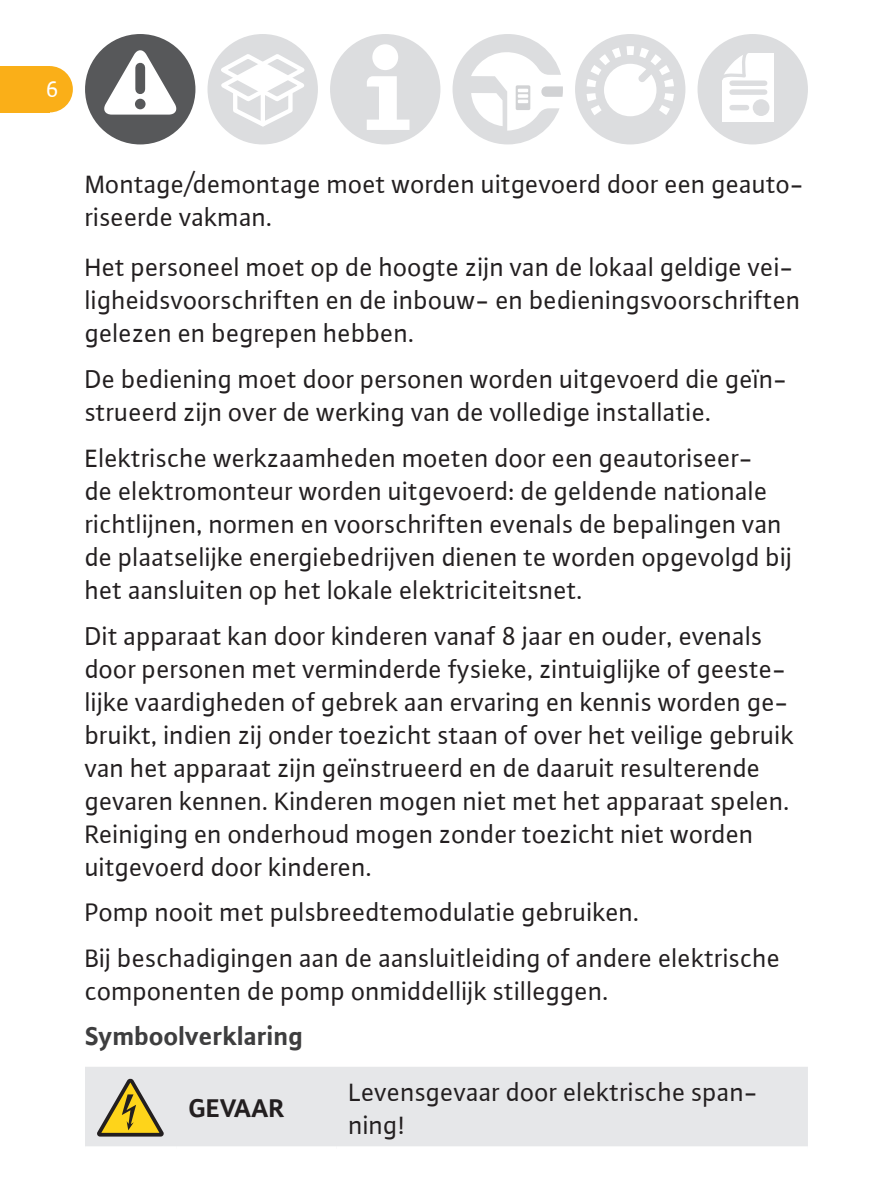
<style>
.page{position:relative;width:893px;height:1191px;background:#fff}
.page>*{position:absolute;margin:0;border:0;box-sizing:border-box;transform-origin:0 0}
.t1{font:27px/33px "WILO Plus Global";color:#231f20}
.t2{font:700 27px "WILO Plus Global";color:#3e3e3f}
.t3{font:700 27px "WILO Plus Global";color:#231f20}
.t4{font:24px "WILO Plus Global";color:#fff}
</style>
<div class="page">
<div style="left:207px;top:34px;width:111px;height:110px;background:#dcdddf;border-radius:50%"></div>
<svg style="left:214px;top:51px;width:97px;height:78px"></svg>
<div style="left:330px;top:34px;width:110px;height:110px;background:#dcdddf;border-radius:50%"></div>
<div style="left:372px;top:44px;width:26px;height:26px;background:#fff;border-radius:50%"></div>
<svg style="left:367px;top:76px;width:42px;height:54px"></svg>
<svg style="left:453px;top:34px;width:110px;height:110px"></svg>
<div style="left:575px;top:34px;width:110px;height:110px;background:#dcdddf;border-radius:50%"></div>
<svg style="left:586px;top:46px;width:88px;height:70px"></svg>
<div style="left:697px;top:34px;width:111px;height:110px;background:#dcdddf;border-radius:50%"></div>
<div style="left:722px;top:53px;width:52px;height:68px;background:#fff"></div>
<svg style="left:717px;top:42px;width:31px;height:40px"></svg>
<div style="left:753px;top:99px;width:16px;height:17px;background:#dcdddf;border-radius:50%"></div>
<div style="left:732px;top:89px;width:33px;height:6px;background:#dcdddf"></div>
<div style="left:732px;top:80px;width:33px;height:6px;background:#dcdddf"></div>
<div style="left:732px;top:105px;width:15px;height:5px;background:#dcdddf"></div>
<div style="left:27px;top:66px;width:46px;height:46px;background:#faaf18;border-radius:50%"></div>
<div style="left:0;top:66px;width:50px;height:46px;background:#faaf18"></div>
<div style="left:85px;top:34px;width:110px;height:110px;background:#57585a;border-radius:50%"></div>
<svg style="left:102px;top:49px;width:75px;height:66px"></svg>
<div style="left:135px;top:68px;width:10px;height:21px;background:#57585a"></div>
<div style="left:135px;top:99px;width:11px;height:10px;background:#57585a;border-radius:50%"></div>
<div style="left:85px;top:1067px;width:723px;height:79px;background:#e6e7e9"></div>
<svg style="left:97px;top:1078px;width:67px;height:58px;background:#c3b578"></svg>
<p class="t4" style="left:46px;top:74px;width:14px">6</p>
<p class="t1" style="left:85px;top:167px;width:721px">Montage/demontage moet worden uitgevoerd door een geauto&shy;riseerde vakman.</p>
<p class="t1" style="left:85px;top:250px;width:717px">Het personeel moet op de hoogte zijn van de lokaal geldige vei&shy;ligheidsvoorschriften en de inbouw- en bedieningsvoorschriften gelezen en begrepen hebben.</p>
<p class="t1" style="left:85px;top:362px;width:704px">De bediening moet door personen worden uitgevoerd die geïn&shy;strueerd zijn over de werking van de volledige installatie.</p>
<p class="t1" style="left:85px;top:441px;width:709px">Elektrische werkzaamheden moeten door een geautoriseer-<br>de elektromonteur worden uitgevoerd: de geldende nationale richtlijnen, normen en voorschriften evenals de bepalingen van de plaatselijke energiebedrijven dienen te worden opgevolgd bij het aansluiten op het lokale elektriciteitsnet.</p>
<p class="t1" style="left:85px;top:619px;width:711px">Dit apparaat kan door kinderen vanaf 8 jaar en ouder, evenals door personen met verminderde fysieke, zintuiglijke of geeste&shy;lijke vaardigheden of gebrek aan ervaring en kennis worden ge&shy;bruikt, indien zij onder toezicht staan of over het veilige gebruik van het apparaat zijn geïnstrueerd en de daaruit resulterende gevaren kennen. Kinderen mogen niet met het apparaat spelen.<br>Reiniging en onderhoud mogen zonder toezicht niet worden uitgevoerd door kinderen.</p>
<p class="t1" style="left:85px;top:889px;width:697px;line-height:45.9px">Pomp nooit met pulsbreedtemodulatie gebruiken.<br>Bij beschadigingen aan de aansluitleiding of andere elektrische</p>
<p class="t1" style="left:85px;top:974px;width:525px">componenten de pomp onmiddellijk stilleggen.</p>
<p class="t2" style="left:85px;top:1020px;width:219px">Symboolverklaring</p>
<p class="t3" style="left:189px;top:1092px;width:97px">GEVAAR</p>
<p class="t1" style="left:349px;top:1074px;width:411px">Levensgevaar door elektrische span&shy;ning!</p>
</div>
